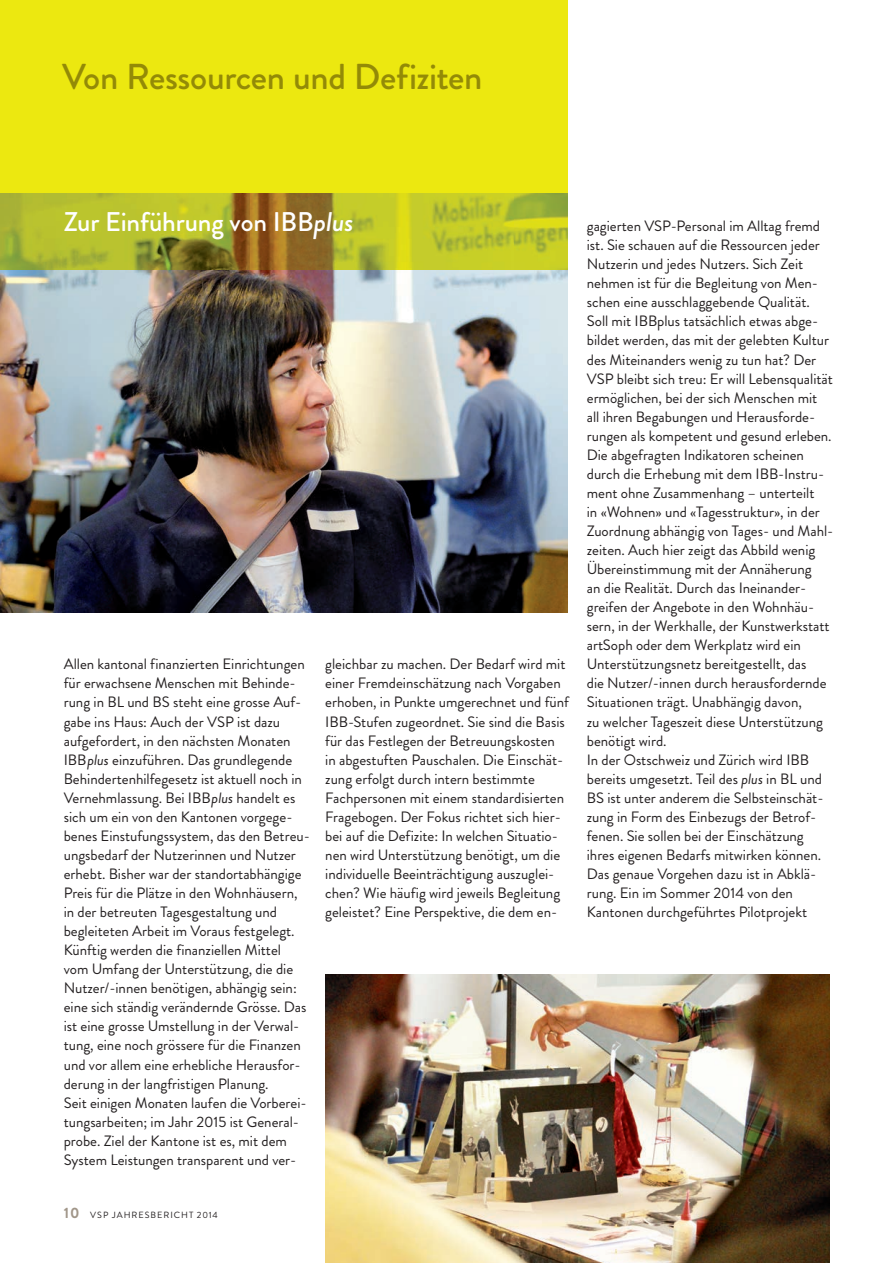
<style>
.page{position:relative;width:893px;height:1263px;background:#fff}
.page>*{position:absolute;margin:0;border:0;box-sizing:border-box;transform-origin:0 0}
.t1{font:500 36px "Brandon Grotesque";letter-spacing:-.01em;color:#938a07}
.t2{font:500 27px "Brandon Grotesque";letter-spacing:-.005em;color:#fff}
.t3{font:15px/19px "Brandon Grotesque";color:#231f20}
.t4{font:9px "Brandon Grotesque";letter-spacing:.11em;color:#231f20}
.s1{font-style:italic}
.s2{font-weight:700;font-size:15px;color:#a19689}
</style>
<div class="page">
<div style="left:0;top:0;width:568px;height:212px;background:#ece810"></div>
<img style="left:0;top:193px;width:568px;height:419px">
<img style="left:325px;top:974px;width:504px;height:289px">
<h1 class="t1" style="left:62px;top:52px;width:422px">Von Ressourcen und Defiziten</h1>
<h2 class="t2" style="left:64px;top:203px;width:291px">Zur Einführung von IBB<span class="s1">plus</span></h2>
<p class="t3" style="left:587px;top:217px;width:248px">gagierten VSP-Personal im Alltag fremd ist. Sie schauen auf die Ressourcen jeder Nutzerin und jedes Nutzers. Sich Zeit nehmen ist für die Begleitung von Men&shy;schen eine ausschlaggebende Qualität.<br>Soll mit IBBplus tatsächlich etwas abge&shy;bildet werden, das mit der gelebten Kultur des Miteinanders wenig zu tun hat? Der VSP bleibt sich treu: Er will Lebensqualität ermöglichen, bei der sich Menschen mit all ihren Begabungen und Herausforde&shy;rungen als kompetent und gesund erleben.<br>Die abgefragten Indikatoren scheinen durch die Erhebung mit dem IBB-Instru&shy;ment ohne Zusammenhang – unterteilt<br>in «Wohnen» und «Tagesstruktur», in der Zuordnung abhängig von Tages- und Mahl&shy;zeiten. Auch hier zeigt das Abbild wenig Übereinstimmung mit der An näherung<br>an die Realität. Durch das In einan der&shy;greifen der Angebote in den Wohnhäu&shy;sern, in der Werkhalle, der Kunstwerkstatt artSoph oder dem Werkplatz wird ein Unterstützungsnetz bereitgestellt, das<br>die Nutzer/-innen durch herausfordernde Situationen trägt. Un abhängig davon,<br>zu welcher Tageszeit diese Unterstützung benötigt wird.<br>In der Ostschweiz und Zürich wird IBB bereits umgesetzt. Teil des <span class="s1">plus</span> in BL und BS ist unter anderem die Selbsteinschät&shy;zung in Form des Einbezugs der Betrof&shy;fenen. Sie sollen bei der Einschätzung ihres eigenen Bedarfs mitwirken können.<br>Das genaue Vorgehen dazu ist in Abklä&shy;rung. Ein im Sommer 2014 von den Kantonen durchgeführtes Pilotprojekt</p>
<p class="t3" style="left:64px;top:655px;width:248px">Allen kantonal finanzierten Einrichtungen für erwachsene Menschen mit Behinde&shy;rung in BL und BS steht eine grosse Auf&shy;gabe ins Haus: Auch der VSP ist dazu aufgefordert, in den nächsten Monaten IBB<span class="s1">plus</span> einzuführen. Das grundlegende Behindertenhilfegesetz ist aktuell noch in Vernehmlassung. Bei IBB<span class="s1">plus</span> handelt es sich um ein von den Kantonen vorgege&shy;benes Einstufungssystem, das den Betreu&shy;ungsbedarf der Nutzerinnen und Nutzer erhebt. Bisher war der standortabhängige Preis für die Plätze in den Wohnhäusern, in der betreuten Tagesgestaltung und begleiteten Arbeit im Voraus festgelegt.<br>Künftig werden die finanziellen Mittel<br>vom Umfang der Unterstützung, die die Nutzer/-innen benötigen, abhängig sein: eine sich ständig verändernde Grösse. Das ist eine grosse Umstellung in der Verwal&shy;tung, eine noch grössere für die Finanzen und vor allem eine erhebliche Herausfor&shy;derung in der langfristigen Planung.<br>Seit einigen Monaten laufen die Vorberei&shy;tungsarbeiten; im Jahr 2015 ist General&shy;probe. Ziel der Kantone ist es, mit dem System Leistungen transparent und ver-</p>
<p class="t3" style="left:325px;top:655px;width:245px">gleichbar zu machen. Der Bedarf wird mit einer Fremdeinschätzung nach Vorgaben er hoben, in Punkte umgerechnet und fünf IBB-Stufen zugeordnet. Sie sind die Basis für das Festlegen der Betreuungskosten in abgestuften Pauschalen. Die Einschät&shy;zung erfolgt durch intern bestimmte Fachpersonen mit einem standardisierten Fragebogen. Der Fokus richtet sich hier&shy;bei auf die Defizite: In welchen Situatio&shy;nen wird Unterstützung benötigt, um die individuelle Beeinträchtigung auszuglei&shy;chen? Wie häufig wird jeweils Begleitung geleistet? Eine Perspektive, die dem en-</p>
<p class="t4" style="left:64px;top:1209px;width:156px"><span class="s2">10</span> VSP JAHRESBERICHT 2014</p>
</div>
